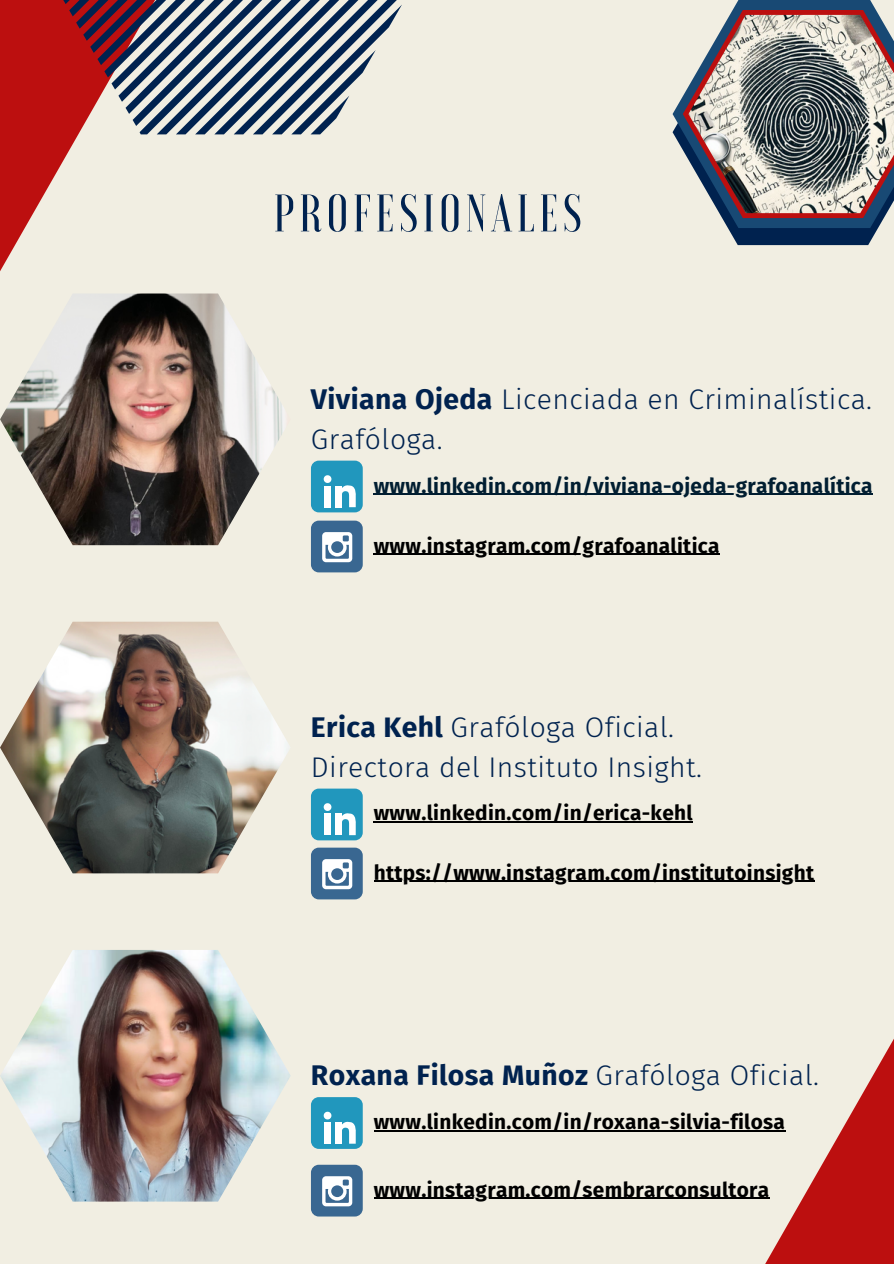
<style>
.page{position:relative;width:894px;height:1264px;background:#fff}
.page>*{position:absolute;margin:0;border:0;box-sizing:border-box;transform-origin:0 0}
.t1{font:500 52.65px "Voga";letter-spacing:.09em;color:#00224f}
.t2{font:300 28.35px/39.3px "Fira Sans";letter-spacing:.015em;color:#00224f}
.t3{font:700 28.35px "Fira Sans";letter-spacing:.015em;color:#00224f}
.t4{font:700 20.85px "Fira Sans";letter-spacing:.015em;color:#000}
.t5{font:700 20.85px "Fira Sans";letter-spacing:.015em;color:#011e31}
.s1{font-weight:700}
.s2{font-weight:300}
</style>
<div class="page">
<div style="left:0;top:0;width:893px;height:1263px;background:#f1eee2"></div>
<svg style="left:0;top:0;width:300px;height:271px"></svg>
<svg style="left:48px;top:0;width:354px;height:134px"></svg>
<svg style="left:634px;top:821px;width:259px;height:442px"></svg>
<svg style="left:728px;top:228px;width:150px;height:17px;fill:#00224f"></svg>
<svg style="left:672px;top:0;width:212px;height:228px"></svg>
<svg style="left:682px;top:10px;width:205px;height:208px"></svg>
<img style="left:688px;top:15px;width:205px;height:198px">
<img style="left:0;top:621px;width:290px;height:252px">
<img style="left:0;top:950px;width:290px;height:251px">
<img style="left:0;top:293px;width:286px;height:252px">
<div style="left:311px;top:460px;width:51px;height:52px;background:#2197bd;border-radius:8px"></div>
<svg style="left:323px;top:475px;width:8px;height:8px"></svg>
<div style="left:324px;top:486px;width:7px;height:21px;background:#fff"></div>
<div style="left:335px;top:486px;width:6px;height:21px;background:#fff"></div>
<svg style="left:341px;top:485px;width:15px;height:22px"></svg>
<div style="left:311px;top:1164px;width:51px;height:52px;background:#396791;border-radius:8px"></div>
<svg style="left:322px;top:1176px;width:30px;height:30px"></svg>
<div style="left:311px;top:847px;width:51px;height:52px;background:#396791;border-radius:8px"></div>
<svg style="left:322px;top:859px;width:30px;height:30px"></svg>
<hr style="left:373px;top:493px;width:499px;height:2px;background:#011e31">
<hr style="left:373px;top:880px;width:441px;height:1px;background:#000">
<hr style="left:373px;top:1130px;width:412px;height:1px;background:#000">
<div style="left:311px;top:1097px;width:51px;height:51px;background:#2197bd;border-radius:8px"></div>
<svg style="left:323px;top:1111px;width:8px;height:8px"></svg>
<div style="left:324px;top:1122px;width:7px;height:21px;background:#fff"></div>
<div style="left:335px;top:1122px;width:6px;height:21px;background:#fff"></div>
<svg style="left:341px;top:1121px;width:15px;height:22px"></svg>
<div style="left:311px;top:788px;width:51px;height:52px;background:#2197bd;border-radius:8px"></div>
<svg style="left:323px;top:803px;width:8px;height:8px"></svg>
<div style="left:324px;top:813px;width:7px;height:22px;background:#fff"></div>
<div style="left:335px;top:813px;width:6px;height:22px;background:#fff"></div>
<svg style="left:341px;top:813px;width:15px;height:22px"></svg>
<hr style="left:373px;top:821px;width:319px;height:1px;background:#000">
<div style="left:311px;top:520px;width:51px;height:52px;background:#396791;border-radius:8px"></div>
<svg style="left:322px;top:532px;width:30px;height:30px"></svg>
<hr style="left:373px;top:553px;width:346px;height:2px;background:#000">
<hr style="left:373px;top:1197px;width:396px;height:1px;background:#000">
<p class="t1" style="left:273px;top:187px;width:309px">PROFESIONALES</p>
<p class="t2" style="left:311px;top:380px;width:562px"><span class="s1">Viviana Ojeda</span> Licenciada en Criminalística.<br>Grafóloga.</p>
<p class="t5" style="left:373px;top:473px;width:500px">www.linkedin.com/in/viviana-ojeda-grafoanalítica</p>
<p class="t4" style="left:373px;top:533px;width:347px">www.instagram.com/grafoanalitica</p>
<p class="t2" style="left:311px;top:708px;width:392px"><span class="s1">Erica Kehl</span> Grafóloga Oficial.<br>Directora del Instituto Insight.</p>
<p class="t4" style="left:373px;top:800px;width:320px">www.linkedin.com/in/erica-kehl</p>
<p class="t4" style="left:373px;top:860px;width:442px">https://www.instagram.com/institutoinsight</p>
<p class="t3" style="left:311px;top:1058px;width:509px">Roxana Filosa Muñoz <span class="s2">Grafóloga Oficial.</span></p>
<h2 class="t4" style="left:373px;top:1109px;width:412px">www.linkedin.com/in/roxana-silvia-filosa</h2>
<p class="t4" style="left:373px;top:1177px;width:397px">www.instagram.com/sembrarconsultora</p>
</div>
